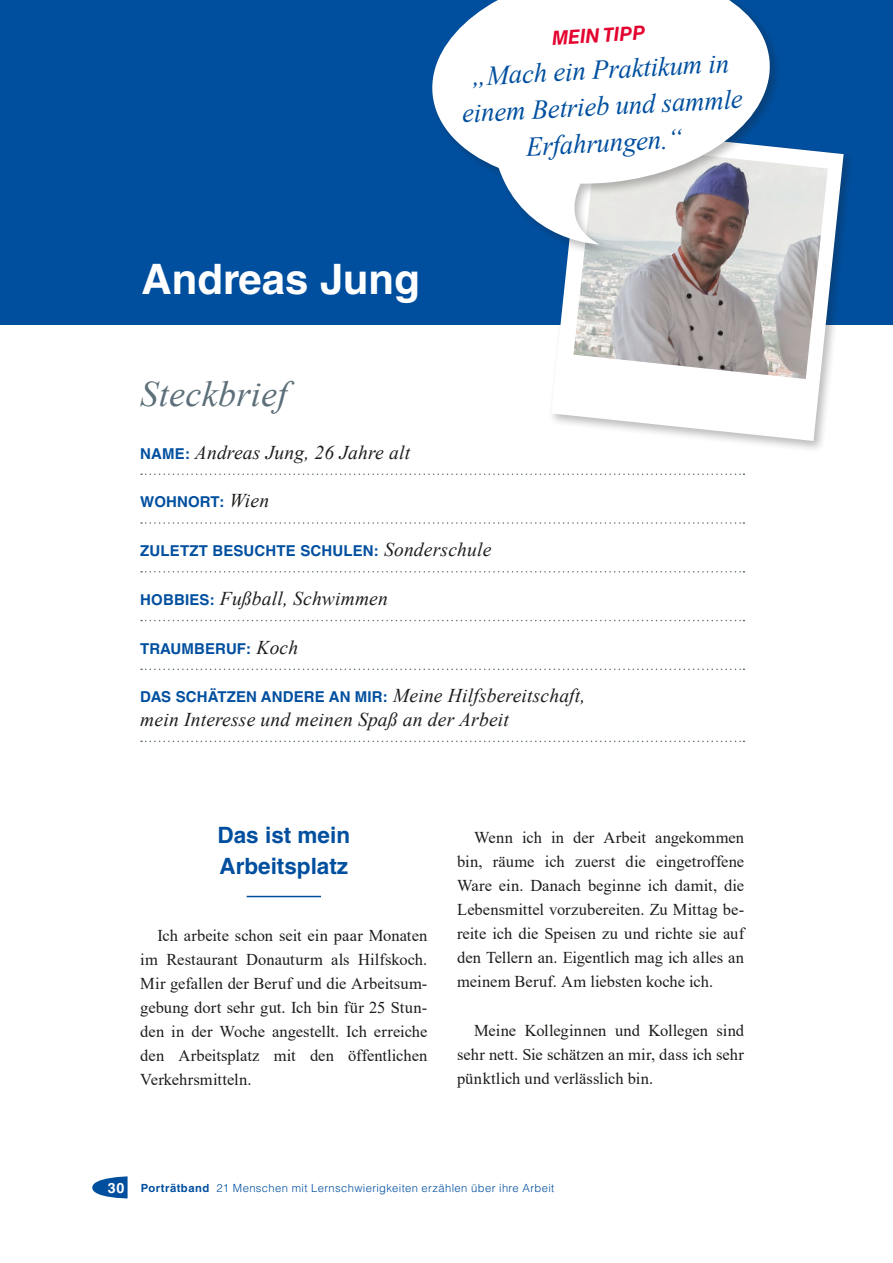
<style>
.page{position:relative;width:893px;height:1263px;background:#fff}
.page>*{position:absolute;margin:0;border:0;box-sizing:border-box;transform-origin:0 0}
.Absatzformat_2{font:700 42px "Helvetica LT Std";color:#fff}
.Absatzformat_1{font:italic 36px "Times New Roman";letter-spacing:.01em;color:#5d6f79}
.adresse{font:italic 27px "Times New Roman";color:#004f9f}
.txt_hl2{font:700 22.5px/31.5px "Helvetica LT Std";color:#004f9f}
.Absatzformat_1-2{font:italic 19.5px "Times New Roman";letter-spacing:.01em;color:#1d1d1b}
.adresse-2{font:italic 700 19.5px "Helvetica LT Std";color:#e4032e}
.fließtxt{font:16.5px/24px "Times New Roman";color:#1d1d1b;text-align:justify}
.Absatzformat_1-3{font:700 15px "Helvetica LT Std";letter-spacing:.01em;color:#004f9f}
.t1{font:300 11.25px "Helvetica LT Std";letter-spacing:.03em;color:#004f9f}
.s1{font-family:"Helvetica LT Std";font-weight:700;font-style:normal;font-size:15px;color:#004f9f}
.s2{font-family:"Times New Roman";font-weight:400;font-style:italic;font-size:19.5px;color:#1d1d1b}
.s3{font-weight:700;font-size:14.25px;color:#fff}
.s4{font-weight:700}
</style>
<div class="page">
<svg style="left:92px;top:1176px;width:36px;height:22px"></svg>
<div style="left:0;top:0;width:893px;height:325px;background:#004f9f"></div>
<div style="left:548px;top:123px;width:307px;height:330px;background:#1d1d1b;opacity:.3"></div>
<svg style="left:551px;top:127px;width:293px;height:314px"></svg>
<img style="left:573px;top:144px;width:255px;height:235px">
<div style="left:429px;top:0;width:353px;height:256px;background:#1d1d1b;opacity:.3"></div>
<svg style="left:429px;top:0;width:346px;height:244px;fill:#fff"></svg>
<hr style="left:247px;top:896px;width:74px;height:1px;background:#004f9f">
<svg style="left:141px;top:473px;width:603px;height:2px"></svg>
<svg style="left:141px;top:522px;width:603px;height:2px"></svg>
<svg style="left:141px;top:571px;width:603px;height:1px"></svg>
<svg style="left:141px;top:620px;width:603px;height:1px"></svg>
<svg style="left:141px;top:668px;width:603px;height:2px"></svg>
<svg style="left:141px;top:741px;width:603px;height:1px"></svg>
<p class="Absatzformat_2" style="left:141px;top:254px;width:280px">Andreas Jung</p>
<p class="adresse-2" style="left:551px;top:26px;width:95px;rotate:-3deg">MEIN TIPP</p>
<p class="adresse" style="left:471px;top:58px;width:259px;rotate:-3deg">„Mach ein Praktikum in</p>
<p class="adresse" style="left:461px;top:95px;width:282px;rotate:-3deg">einem Betrieb und sammle</p>
<p class="adresse" style="left:525px;top:128px;width:158px;rotate:-3deg">Erfahrungen.“</p>
<p class="Absatzformat_1" style="left:140px;top:369px;width:149px">Steckbrief</p>
<p class="Absatzformat_1-2" style="left:140px;top:439px;width:271px"><span class="s1">NAME:</span> Andreas Jung, 26 Jahre alt</p>
<p class="Absatzformat_1-3" style="left:140px;top:493px;width:130px">WOHNORT: <span class="s2">Wien</span></p>
<p class="Absatzformat_1-3" style="left:140px;top:542px;width:353px">ZULETZT BESUCHTE SCHULEN: <span class="s2">Sonderschule</span></p>
<p class="Absatzformat_1-2" style="left:140px;top:585px;width:249px"><span class="s1">HOBBIES:</span> Fußball, Schwimmen</p>
<p class="Absatzformat_1-3" style="left:140px;top:639px;width:159px">TRAUMBERUF: <span class="s2">Koch</span></p>
<p class="Absatzformat_1-3" style="left:140px;top:688px;width:447px">DAS SCHÄTZEN ANDERE AN MIR: <span class="s2">Meine Hilfsbereitschaft,</span></p>
<p class="Absatzformat_1-2" style="left:140px;top:706px;width:370px">mein Interesse und meinen Spaß an der Arbeit</p>
<p class="txt_hl2" style="left:218px;top:819px;width:134px">Das ist mein<br>Arbeitsplatz</p>
<p class="fließtxt" style="left:140px;top:923px;width:289px;text-indent:17px">Ich arbeite schon seit ein paar Monaten im Restaurant Donauturm als Hilfskoch.<br>Mir gefallen der Beruf und die Arbeitsum&shy;gebung dort sehr gut. Ich bin für 25 Stun&shy;den in der Woche angestellt. Ich erreiche den Arbeitsplatz mit den öffentlichen Verkehrsmitteln.</p>
<p class="fließtxt" style="left:457px;top:824px;width:289px;text-indent:17px">Wenn ich in der Arbeit angekommen bin, räume ich zuerst die eingetroffene Ware ein. Danach beginne ich damit, die Lebensmittel vorzubereiten. Zu Mittag be&shy;reite ich die Speisen zu und richte sie auf den Tellern an. Eigentlich mag ich alles an meinem Beruf. Am liebsten koche ich.</p>
<p class="fließtxt" style="left:457px;top:1018px;width:289px;text-indent:17px">Meine Kolleginnen und Kollegen sind sehr nett. Sie schätzen an mir, dass ich sehr pünktlich und verlässlich bin.</p>
<p class="t1" style="left:108px;top:1180px;width:448px"><span class="s3">30</span> <span class="s4">Porträtband</span> 21 Menschen mit Lernschwierigkeiten erzählen über ihre Arbeit</p>
</div>
